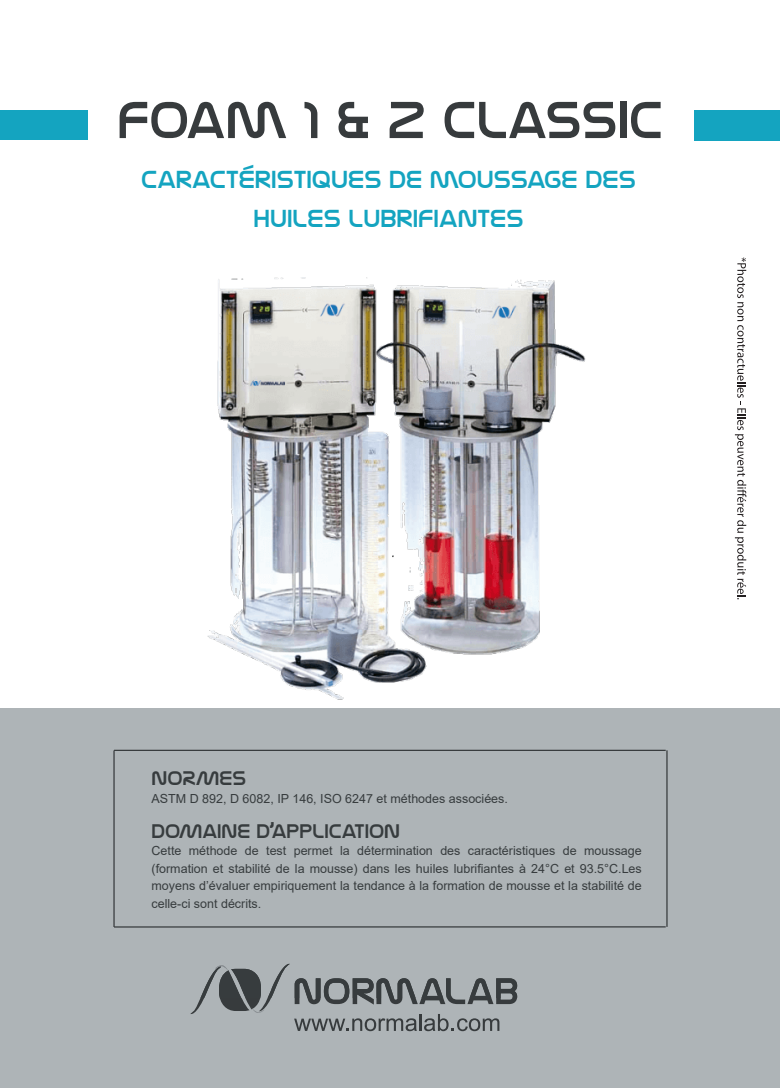
<style>
.page{position:relative;width:780px;height:1088px;background:#fff}
.page>*{position:absolute;margin:0;border:0;box-sizing:border-box;transform-origin:0 0}
.t1{font:52.5px "Nasalization Rg";color:#373b3d}
.t2{font:25px/38.8px "Nasalization Rg";color:#14a4c0;text-align:center}
.t3{font:20px "Nasalization Rg";color:#373c3e}
.t4{font:12.5px/17.5px "Arial";color:#373c3e;text-align:justify}
</style>
<div class="page">
<div style="left:0;top:110px;width:87px;height:29px;background:#14a4c0"></div>
<div style="left:694px;top:110px;width:86px;height:31px;background:#14a4c0"></div>
<div style="left:0;top:709px;width:780px;height:379px;background:#aeb4b7"></div>
<hr style="left:114px;top:750px;width:551px;height:1px;background:#373b3d">
<hr style="left:114px;top:926px;width:551px;height:1px;background:#373b3d">
<hr style="left:666px;top:750px;width:1px;height:177px;background:#373b3d">
<hr style="left:113px;top:750px;width:2px;height:177px;background:#373b3d">
<svg style="left:734px;top:257px;width:12px;height:342px"></svg>
<svg style="left:190px;top:963px;width:327px;height:68px"></svg>
<img style="left:192px;top:277px;width:407px;height:432px">
<h1 class="t1" style="left:117px;top:89px;width:547px">FOAM 1 &amp; 2 CLASSIC</h1>
<h2 class="t2" style="left:141px;top:161px;width:496px">CARACTÉRISTIQUES DE MOUSSAGE DES<br>HUILES LUBRIFIANTES</h2>
<h3 class="t3" style="left:151px;top:766px;width:96px">NORMES</h3>
<p class="t4" style="left:151px;top:789px;width:358px">ASTM D 892, D 6082, IP 146, ISO 6247 et méthodes associées.</p>
<h3 class="t3" style="left:151px;top:819px;width:250px">DOMAINE D’APPLICATION</h3>
<p class="t4" style="left:151px;top:842px;width:492px">Cette méthode de test permet la détermination des caractéristiques de moussage (formation et stabilité de la mousse) dans les huiles lubrifiantes à 24°C et 93.5°C.Les moyens d’évaluer empiriquement la tendance à la formation de mousse et la stabilité de celle-ci sont décrits.</p>
</div>
